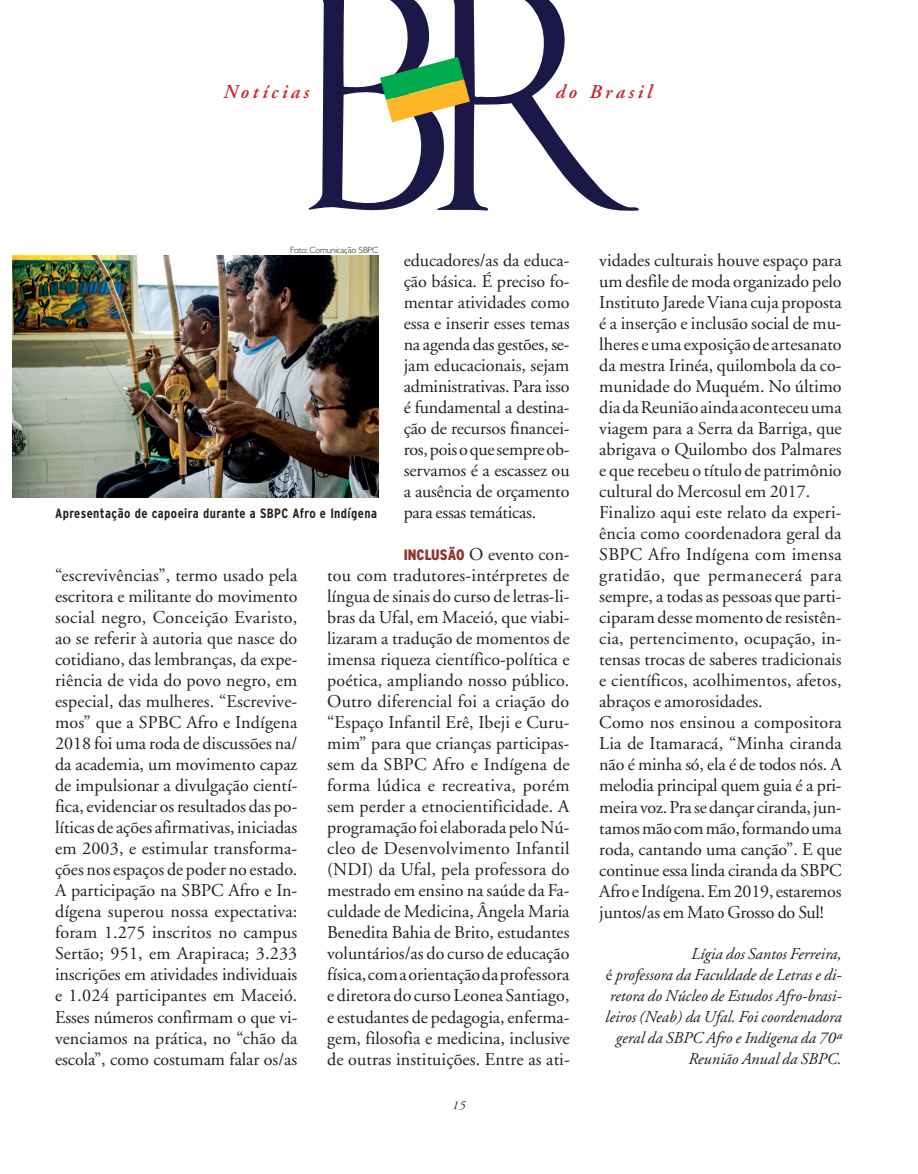
<style>
.page{position:relative;width:918px;height:1174px;background:#fff}
.page>*{position:absolute;margin:0;border:0;box-sizing:border-box;transform-origin:0 0}
.t1{font:278.7px "Au Bauer Text Initials";color:#1b1747}
.t2{font:italic 600 19.5px "Adobe Garamond";letter-spacing:.18em;color:#c8242b}
.t3{font:18px/21px "Adobe Garamond";color:#231f20;text-align:justify}
.t4{font:italic 16.5px/21px "Adobe Garamond";color:#231f20;text-align:right}
.t5{font:700 condensed 13.5px "Interstate";letter-spacing:.03em;color:#231f20}
.t6{font:italic 12px "Adobe Garamond";color:#231f20}
.t7{font:300 9px "Gill Sans";letter-spacing:-.015em;color:#231f20}
.s1{font-family:"Interstate";font-weight:900;font-stretch:condensed;font-size:15px;color:#92342e}
.s2{font-style:normal}
</style>
<div class="page">
<svg style="left:380px;top:57px;width:90px;height:65px"></svg>
<img style="left:13px;top:255px;width:365px;height:242px">
<h1 class="t1" style="left:310px;top:-21px;width:328px">BR</h1>
<p class="t2" style="left:223px;top:81px;width:87px">Notícias</p>
<p class="t2" style="left:555px;top:81px;width:98px">do Brasil</p>
<p class="t7" style="left:290px;top:244px;width:90px">Foto: Comunicação SBPC</p>
<p class="t3" style="left:404px;top:250px;width:167px">educadores/as da educa&shy;ção básica. É preciso fo&shy;mentar atividades como essa e inserir esses temas na agenda das gestões, se&shy;jam educacionais, sejam administrativas. Para isso é fundamental a destina&shy;ção de recursos financei&shy;ros, pois o que sempre ob&shy;servamos é a escassez ou a ausência de orçamento para essas temáticas.</p>
<p class="t3" style="left:327px;top:544px;width:244px;text-indent:77px"><span class="s1">INCLUSÃO</span> O evento con&shy;tou com tradutores-intérpretes de língua de sinais do curso de letras-li&shy;bras da Ufal, em Maceió, que viabi&shy;lizaram a tradução de momentos de imensa riqueza científico-política e poética, ampliando nosso público.<br>Outro diferencial foi a criação do “Espaço Infantil Erê, Ibeji e Curu&shy;mim” para que crianças participas&shy;sem da SBPC Afro e Indígena de forma lúdica e recreativa, porém sem perder a etnocientificidade. A programação foi elaborada pelo Nú&shy;cleo de Desenvolvimento Infantil (NDI) da Ufal, pela professora do mestrado em ensino na saúde da Fa&shy;culdade de Medicina, Ângela Maria Benedita Bahia de Brito, estudantes voluntários/as do curso de educação física, com a orientação da professora e diretora do curso Leonea Santiago, e estudantes de pedagogia, enferma&shy;gem, filosofia e medicina, inclusive de outras instituições. Entre as ati-</p>
<p class="t5" style="left:55px;top:505px;width:324px">Apresentação de capoeira durante a SBPC Afro e Indígena</p>
<p class="t3" style="left:55px;top:565px;width:244px">“escrevivências”, termo usado pela escritora e militante do movimento social negro, Conceição Evaristo, ao se referir à autoria que nasce do cotidiano, das lembranças, da expe&shy;riência de vida do povo negro, em especial, das mulheres. “Escrevive&shy;mos” que a SPBC Afro e Indígena 2018 foi uma roda de discussões na/ da academia, um movimento capaz de impulsionar a divulgação cientí&shy;fica, evidenciar os resultados das po&shy;líticas de ações afirmativas, iniciadas em 2003, e estimular transforma&shy;ções nos espaços de poder no estado.<br>A participação na SBPC Afro e In&shy;dígena superou nossa expectativa: foram 1.275 inscritos no campus Sertão; 951, em Arapiraca; 3.233 inscrições em atividades individuais e 1.024 participantes em Maceió.<br>Esses números confirmam o que vi&shy;venciamos na prática, no “chão da escola”, como costumam falar os/as</p>
<p class="t6" style="left:452px;top:1098px;width:15px">15</p>
<p class="t3" style="left:599px;top:250px;width:244px;text-align:left">vidades culturais houve espaço para um desfile de moda organizado pelo Instituto Jarede Viana cuja proposta é a inserção e inclusão social de mu&shy;lheres e uma exposição de artesanato da mestra Irinéa, quilombola da co&shy;munidade do Muquém. No último dia da Reunião ainda aconteceu uma viagem para a Serra da Barriga, que abrigava o Quilombo dos Palmares e que recebeu o título de patrimônio cultural do Mercosul em 2017.<br>Finalizo aqui este relato da experi&shy;ência como coordenadora geral da SBPC Afro Indígena com imensa gratidão, que permanecerá para sempre, a todas as pessoas que parti&shy;ciparam desse momento de resistên&shy;cia, pertencimento, ocupação, in&shy;tensas trocas de saberes tradicionais e científicos, acolhimentos, afetos, abraços e amorosidades.<br>Como nos ensinou a compositora Lia de Itamaracá, “Minha ciranda não é minha só, ela é de todos nós. A melodia principal quem guia é a pri&shy;meira voz. Pra se dançar ciranda, jun&shy;tamos mão com mão, formando uma roda, cantando uma canção”. E que continue essa linda ciranda da SBPC Afro e Indígena. Em 2019, estaremos juntos/as em Mato Grosso do Sul!</p>
<p class="t4" style="left:605px;top:943px;width:238px">Lígia dos Santos Ferreira,<br><span class="s2">é</span> professora da Faculdade de Letras e di&shy;retora do Núcleo de Estudos Afro-brasi&shy;leiros (Neab) da Ufal. Foi coordenadora geral da SBPC Afro e Indígena da 70ª Reunião Anual da SBPC.</p>
</div>
